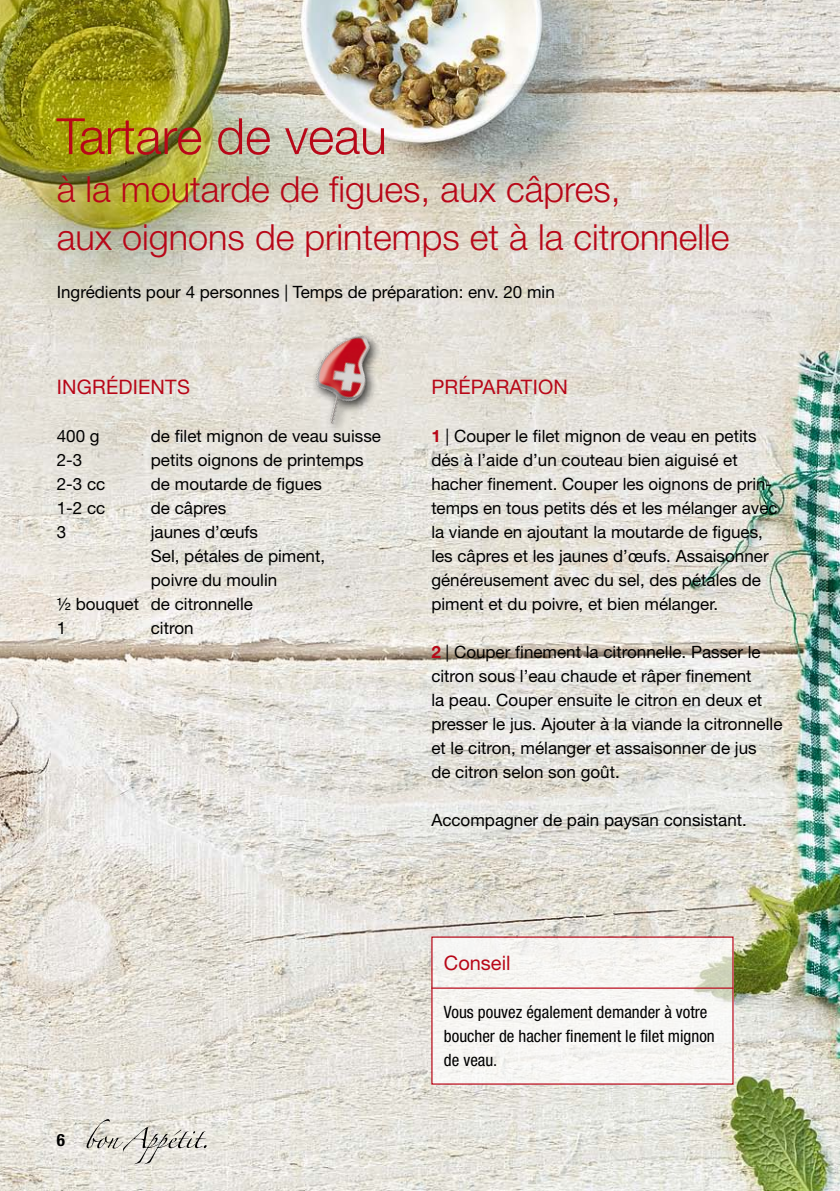
<style>
.page{position:relative;width:840px;height:1191px;background:#fff}
.page>*{position:absolute;margin:0;border:0;box-sizing:border-box;transform-origin:0 0}
.t1{font:300 50px "Helvetica Neue LT Std";color:#b80718}
.t2{font:300 36px/48px "Helvetica Neue LT Std";color:#b80718}
.t3{font:20px "Helvetica Neue LT Std";letter-spacing:.01em;color:#b80718}
.t4{font:17px/24px "Helvetica Neue LT Std";color:#000}
.t5{font:condensed 17px/24px "Helvetica Neue LT Std";color:#000}
.t6{font:700 condensed 17px "Helvetica Neue LT Std";color:#000}
.s1{font-weight:700;color:#b80718}
</style>
<div class="page">
<img style="left:0;top:0;width:839px;height:1191px">
<div style="left:432px;top:937px;width:301px;height:146px;background:#f6f6f3"></div>
<div style="left:311px;top:332px;width:71px;height:104px;background:#e5e2dc"></div>
<img style="left:305px;top:300px;width:120px;height:128px">
<hr style="left:431px;top:987px;width:302px;height:1px;background:#b80718">
<svg style="left:86px;top:1119px;width:120px;height:45px;background:#d4d1ca"></svg>
<h1 class="t1" style="left:57px;top:106px;width:331px">Tartare de veau</h1>
<h2 class="t2" style="left:57px;top:164px;width:674px">à la moutarde de figues, aux câpres,<br>aux oignons de printemps et à la citronnelle</h2>
<p class="t4" style="left:57px;top:280px;width:499px">Ingrédients pour 4 personnes | Temps de préparation: env. 20 min</p>
<p class="t3" style="left:57px;top:375px;width:74px">Ingrédien</p>
<p class="t3" style="left:165px;top:375px;width:23px">ts</p>
<p class="t4" style="left:57px;top:424px;width:44px">400 g</p>
<p class="t4" style="left:151px;top:424px;width:231px">de filet mignon de veau suisse</p>
<p class="t4" style="left:57px;top:448px;width:27px">2-3</p>
<p class="t4" style="left:151px;top:448px;width:214px">petits oignons de printemps</p>
<p class="t4" style="left:57px;top:472px;width:50px">2-3 cc</p>
<p class="t4" style="left:151px;top:472px;width:173px">de moutarde de figues</p>
<p class="t4" style="left:57px;top:496px;width:50px">1-2 cc</p>
<p class="t4" style="left:151px;top:496px;width:77px">de câpres</p>
<p class="t4" style="left:57px;top:520px;width:11px">3</p>
<p class="t4" style="left:151px;top:520px;width:109px">jaunes d’œufs</p>
<p class="t4" style="left:151px;top:544px;width:176px">Sel, pétales de piment,</p>
<p class="t4" style="left:151px;top:568px;width:128px">poivre du moulin</p>
<p class="t4" style="left:57px;top:592px;width:198px">½ bouquet de citronnelle</p>
<p class="t4" style="left:57px;top:616px;width:11px">1</p>
<p class="t4" style="left:151px;top:616px;width:44px">citron</p>
<p class="t6" style="left:57px;top:1130px;width:10px">6</p>
<p class="t3" style="left:431px;top:375px;width:135px">Préparation</p>
<p class="t4" style="left:431px;top:424px;width:347px"><span class="s1">1</span> | Couper le filet mignon de veau en petits dés à l’aide d’un couteau bien aiguisé et hacher finement. Couper les oignons de prin&shy;temps en tous petits dés et les mélanger avec la viande en ajoutant la moutarde de figues, les câpres et les jaunes d’œufs. Assaisonner généreusement avec du sel, des pétales de piment et du poivre, et bien mélanger.</p>
<p class="t4" style="left:431px;top:640px;width:352px"><span class="s1">2</span> | Couper finement la citronnelle. Passer le citron sous l’eau chaude et râper finement<br>la peau. Couper ensuite le citron en deux et presser le jus. Ajouter à la viande la citronnelle et le citron, mélanger et assaisonner de jus<br>de citron selon son goût.</p>
<p class="t4" style="left:431px;top:808px;width:317px">Accompagner de pain paysan consistant.</p>
<p class="t3" style="left:443px;top:951px;width:68px">Conseil</p>
<p class="t5" style="left:443px;top:1000px;width:272px">Vous pouvez également demander à votre boucher de hacher finement le filet mignon de veau.</p>
</div>
